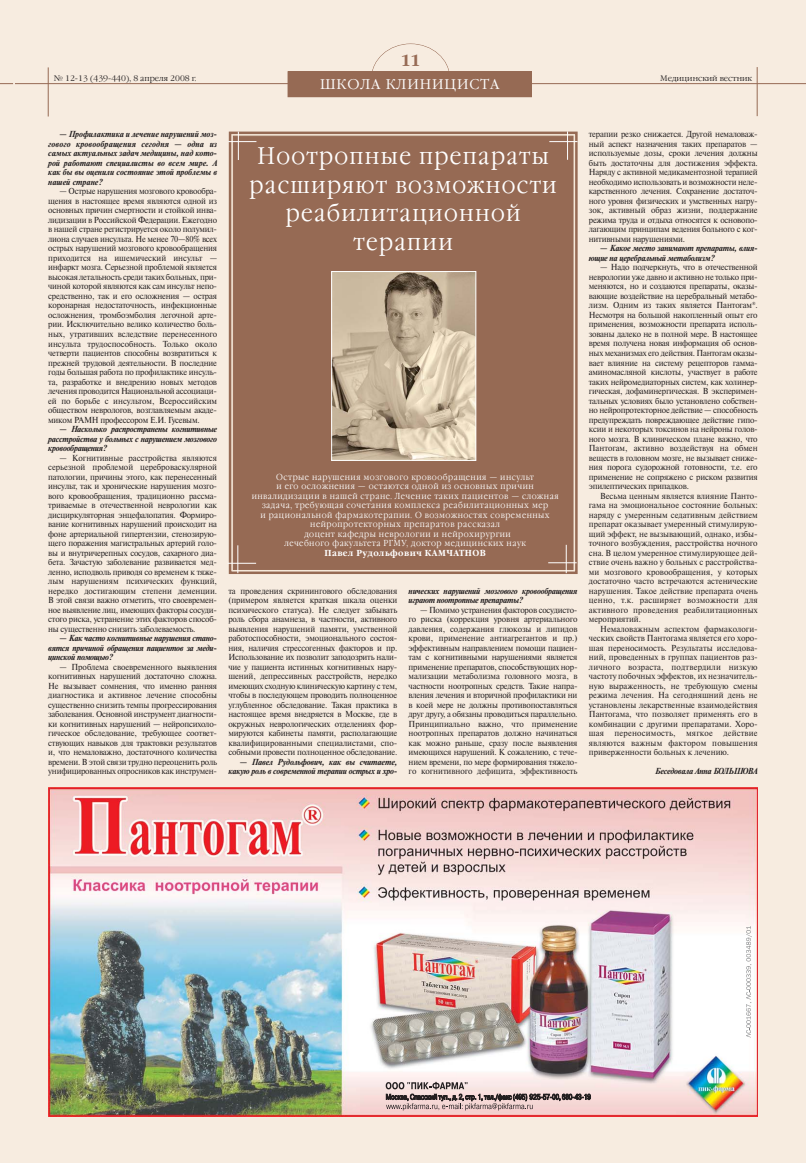
<style>
.page{position:relative;width:806px;height:1163px;background:#fff}
.page>*{position:absolute;margin:0;border:0;box-sizing:border-box;transform-origin:0 0}
.t1{font:300 24px/28.5px "Garamond C";letter-spacing:.06em;color:#fff;text-align:center;scale:.9 1}
.t2{font:700 16px "Garamond C";color:#966a54}
.t3{font:300 14px "Garamond C";letter-spacing:.06em;color:#fff}
.t4{font:8.7px/9.5px "Newton C";letter-spacing:-.025em;color:#231f20;text-align:justify;scale:.95 1}
.t5{font:italic 700 8.7px/9.5px "Newton C";letter-spacing:-.025em;color:#231f20;text-align:justify;scale:.95 1}
.t6{font:300 8.7px/9.5px "Garamond C";letter-spacing:.06em;color:#fff;text-align:center;scale:.9 1}
.t7{font:700 8.7px "Garamond C";letter-spacing:.06em;color:#fff;scale:.9 1}
.t8{font:300 8px "Garamond C";color:#231f20}
</style>
<div class="page">
<div style="left:14px;top:0;width:791px;height:1162px;background:#f7ece0"></div>
<hr style="left:756px;top:67px;width:1px;height:49px;background:#966a54">
<hr style="left:14px;top:83px;width:791px;height:1px;background:#966a54">
<hr style="left:48px;top:67px;width:1px;height:49px;background:#966a54">
<div style="left:0;top:0;width:14px;height:1162px;background:#f7ece0"></div>
<svg style="left:0;top:83px;width:13px;height:1px"></svg>
<div style="left:288px;top:72px;width:243px;height:25px;background:#966a54"></div>
<div style="left:287px;top:71px;width:244px;height:26px;border:1px solid #966a54"></div>
<img style="left:48px;top:787px;width:709px;height:329px">
<svg style="left:385px;top:1081px;width:205px;height:29px"></svg>
<svg style="left:745px;top:925px;width:6px;height:112px"></svg>
<div style="left:233px;top:136px;width:339px;height:433px;background:#966a54"></div>
<div style="left:229px;top:131px;width:348px;height:443px;border:2px solid #966a54"></div>
<svg style="left:228px;top:545px;width:28px;height:28px"></svg>
<svg style="left:548px;top:544px;width:28px;height:29px"></svg>
<svg style="left:228px;top:132px;width:28px;height:28px"></svg>
<svg style="left:549px;top:131px;width:28px;height:29px"></svg>
<img style="left:333px;top:273px;width:141px;height:185px">
<div style="left:331px;top:271px;width:145px;height:189px;border:1px solid #fff"></div>
<h2 class="t2" style="left:400px;top:52px;width:21px">11</h2>
<h3 class="t3" style="left:320px;top:77px;width:181px">ШКОЛА КЛИНИЦИСТА</h3>
<p class="t8" style="left:54px;top:74px;width:144px">№ 12-13 (439-440), 8 апреля 2008 г.</p>
<p class="t8" style="left:660px;top:74px;width:93px">Медицинский вестник</p>
<p class="t5" style="left:48px;top:130px;width:179px;text-indent:11px">— Профилактика и лечение нарушений моз&shy;гового кровообращения сегодня — одна из самых актуальных задач медицины, над кото&shy;рой работают специалисты во всем мире. А как бы вы оценили состояние этой проблемы в нашей стране?</p>
<p class="t4" style="left:48px;top:187px;width:179px;text-indent:11px">— Острые нарушения мозгового кровообра&shy;щения в настоящее время являются одной из основных причин смертности и стойкой инва&shy;лидизации в Российской Федерации. Ежегодно в нашей стране регистрируется около полумил&shy;лиона случаев инсульта. Не менее 70—80% всех острых нарушений мозгового кровообращения приходится на ишемический инсульт — инфаркт мозга. Серьезной проблемой является высокая летальность среди таких больных, при&shy;чиной которой являются как сам инсульт непо&shy;средственно, так и его осложнения — острая коронарная недостаточность, инфекционные осложнения, тромбоэмболия легочной арте&shy;рии. Исключительно велико количество боль&shy;ных, утративших вследствие перенесенного инсульта трудоспособность. Только около четверти пациентов способны возвратиться к прежней трудовой деятельности. В последние годы большая работа по профилактике инсуль&shy;та, разработке и внедрению новых методов лечения проводится Национальной ассоциаци&shy;ей по борьбе с инсультом, Всероссийским обществом неврологов, возглавляемым акаде&shy;миком РАМН профессором Е.И. Гусевым.</p>
<p class="t5" style="left:48px;top:425px;width:179px;text-indent:11px">— Насколько распространены когнитивные расстройства у больных с нарушением мозгового кровообращения?</p>
<p class="t4" style="left:48px;top:453px;width:179px;text-indent:11px">— Когнитивные расстройства являются серьезной проблемой цереброваскулярной патологии, причины этого, как перенесенный инсульт, так и хронические нарушения мозго&shy;вого кровообращения, традиционно рассма&shy;триваемые в отечественной неврологии как дисциркуляторная энцефалопатия. Формиро&shy;вание когнитивных нарушений происходит на фоне артериальной гипертензии, стенозирую&shy;щего поражения магистральных артерий голо&shy;вы и внутричерепных сосудов, сахарного диа&shy;бета. Зачастую заболевание развивается мед&shy;ленно, исподволь приводя со временем к тяже&shy;лым нарушениям психических функций, нередко достигающим степени деменции.<br>В этой связи важно отметить, что своевремен&shy;ное выявление лиц, имеющих факторы сосуди&shy;стого риска, устранение этих факторов способ&shy;ны существенно снизить заболеваемость.</p>
<p class="t5" style="left:48px;top:634px;width:179px;text-indent:11px">— Как часто когнитивные нарушения стано&shy;вятся причиной обращения пациентов за меди&shy;цинской помощью?</p>
<p class="t4" style="left:48px;top:662px;width:179px;text-indent:11px">— Проблема своевременного выявления когнитивных нарушений достаточно сложна.<br>Не вызывает сомнения, что именно ранняя диагностика и активное лечение способны существенно снизить темпы прогрессирования заболевания. Основной инструмент диагности&shy;ки когнитивных нарушений — нейропсихоло&shy;гическое обследование, требующее соответ&shy;ствующих навыков для трактовки результатов и, что немаловажно, достаточного количества времени. В этой связи трудно переоценить роль унифицированных опросников как инструмен-</p>
<h1 class="t1" style="left:249px;top:143px;width:342px">Ноотропные препараты расширяют возможности реабилитационной терапии</h1>
<p class="t6" style="left:251px;top:472px;width:342px">Острые нарушения мозгового кровообращения — инсульт<br>и его осложнения — остаются одной из основных причин инвалидизации в нашей стране. Лечение таких пациентов — сложная задача, требующая сочетания комплекса реабилитационных мер<br>и рациональной фармакотерапии. О возможностях современных нейропротекторных препаратов рассказал<br>доцент кафедры неврологии и нейрохирургии<br>лечебного факультета РГМУ, доктор медицинских наук</p>
<p class="t7" style="left:324px;top:548px;width:181px">Павел Рудольфович КАМЧАТНОВ</p>
<p class="t4" style="left:228px;top:586px;width:179px">та проведения скринингового обследования (примером является краткая шкала оценки психического статуса). Не следует забывать роль сбора анамнеза, в частности, активного выявления нарушений памяти, умственной работоспособности, эмоционального состоя&shy;ния, наличия стрессогенных факторов и пр.<br>Использование их позволит заподозрить нали&shy;чие у пациента истинных когнитивных нару&shy;шений, депрессивных расстройств, нередко имеющих сходную клиническую картину с тем, чтобы в последующем проводить полноценное углубленное обследование. Такая практика в настоящее время внедряется в Москве, где в окружных неврологических отделениях фор&shy;мируются кабинеты памяти, располагающие квалифицированными специалистами, спо&shy;собными провести полноценное обследование.</p>
<p class="t5" style="left:228px;top:757px;width:179px;text-align:right">— Павел Рудольфович, как вы считаете, какую роль в современной терапии острых и хро-</p>
<p class="t5" style="left:408px;top:586px;width:179px">нических нарушений мозгового кровообращения играют ноотропные препараты?</p>
<p class="t4" style="left:408px;top:605px;width:179px;text-indent:11px">— Помимо устранения факторов сосудисто&shy;го риска (коррекция уровня артериального давления, содержания глюкозы и липидов крови, применение антиагрегантов и пр.) эффективным направлением помощи пациен&shy;там с когнитивными нарушениями является применение препаратов, способствующих нор&shy;мализации метаболизма головного мозга, в частности ноотропных средств. Такие напра&shy;вления лечения и вторичной профилактики ни в коей мере не должны противопоставляться друг другу, а обязаны проводиться параллельно.<br>Принципиально важно, что применение ноотропных препаратов должно начинаться как можно раньше, сразу после выявления имеющихся нарушений. К сожалению, с тече&shy;нием времени, по мере формирования тяжело&shy;го когнитивного дефицита, эффективность</p>
<p class="t4" style="left:588px;top:130px;width:179px">терапии резко снижается. Другой немаловаж&shy;ный аспект назначения таких препаратов — используемые дозы, сроки лечения должны быть достаточны для достижения эффекта.<br>Наряду с активной медикаментозной терапией необходимо использовать и возможности неле&shy;карственного лечения. Сохранение достаточ&shy;ного уровня физических и умственных нагру&shy;зок, активный образ жизни, поддержание режима труда и отдыха относятся к основопо&shy;лагающим принципам ведения больного с ког&shy;нитивными нарушениями.</p>
<p class="t5" style="left:588px;top:244px;width:179px;text-indent:11px">— Какое место занимают препараты, влия&shy;ющие на церебральный метаболизм?</p>
<p class="t4" style="left:588px;top:263px;width:179px;text-indent:11px">— Надо подчеркнуть, что в отечественной неврологии уже давно и активно не только при&shy;меняются, но и создаются препараты, оказы&shy;вающие воздействие на церебральный метабо&shy;лизм. Одним из таких является Пантогам<sup>®</sup>.<br>Несмотря на большой накопленный опыт его применения, возможности препарата исполь&shy;зованы далеко не в полной мере. В настоящее время получена новая информация об основ&shy;ных механизмах его действия. Пантогам оказы&shy;вает влияние на систему рецепторов гамма&shy;аминомасляной кислоты, участвует в работе таких нейромедиаторных систем, как холинер&shy;гическая, дофаминергическая. В эксперимен&shy;тальных условиях было установлено собствен&shy;но нейропротекторное действие — способность предупреждать повреждающее действие гипо&shy;ксии и некоторых токсинов на нейроны голов&shy;ного мозга. В клиническом плане важно, что Пантогам, активно воздействуя на обмен веществ в головном мозге, не вызывает сниже&shy;ния порога судорожной готовности, т.е. его применение не сопряжено с риском развития эпилептических припадков.</p>
<p class="t4" style="left:588px;top:491px;width:179px;text-indent:11px">Весьма ценным является влияние Панто&shy;гама на эмоциональное состояние больных: наряду с умеренным седативным действием препарат оказывает умеренный стимулирую&shy;щий эффект, не вызывающий, однако, избы&shy;точного возбуждения, расстройства ночного сна. В целом умеренное стимулирующее дей&shy;ствие очень важно у больных с расстройства&shy;ми мозгового кровообращения, у которых достаточно часто встречаются астенические нарушения. Такое действие препарата очень ценно, т.к. расширяет возможности для активного проведения реабилитационных мероприятий.</p>
<p class="t4" style="left:588px;top:624px;width:179px;text-indent:11px">Немаловажным аспектом фармакологи&shy;ческих свойств Пантогама является его хоро&shy;шая переносимость. Результаты исследова&shy;ний, проведенных в группах пациентов раз&shy;личного возраста, подтвердили низкую частоту побочных эффектов, их незначитель&shy;ную выраженность, не требующую смены режима лечения. На сегодняшний день не установлены лекарственные взаимодействия Пантогама, что позволяет применять его в комбинации с другими препаратами. Хоро&shy;шая переносимость, мягкое действие являются важным фактором повышения приверженности больных к лечению.</p>
<p class="t5" style="left:654px;top:767px;width:109px">Беседовала Анна БОЛЬШОВА</p>
</div>
